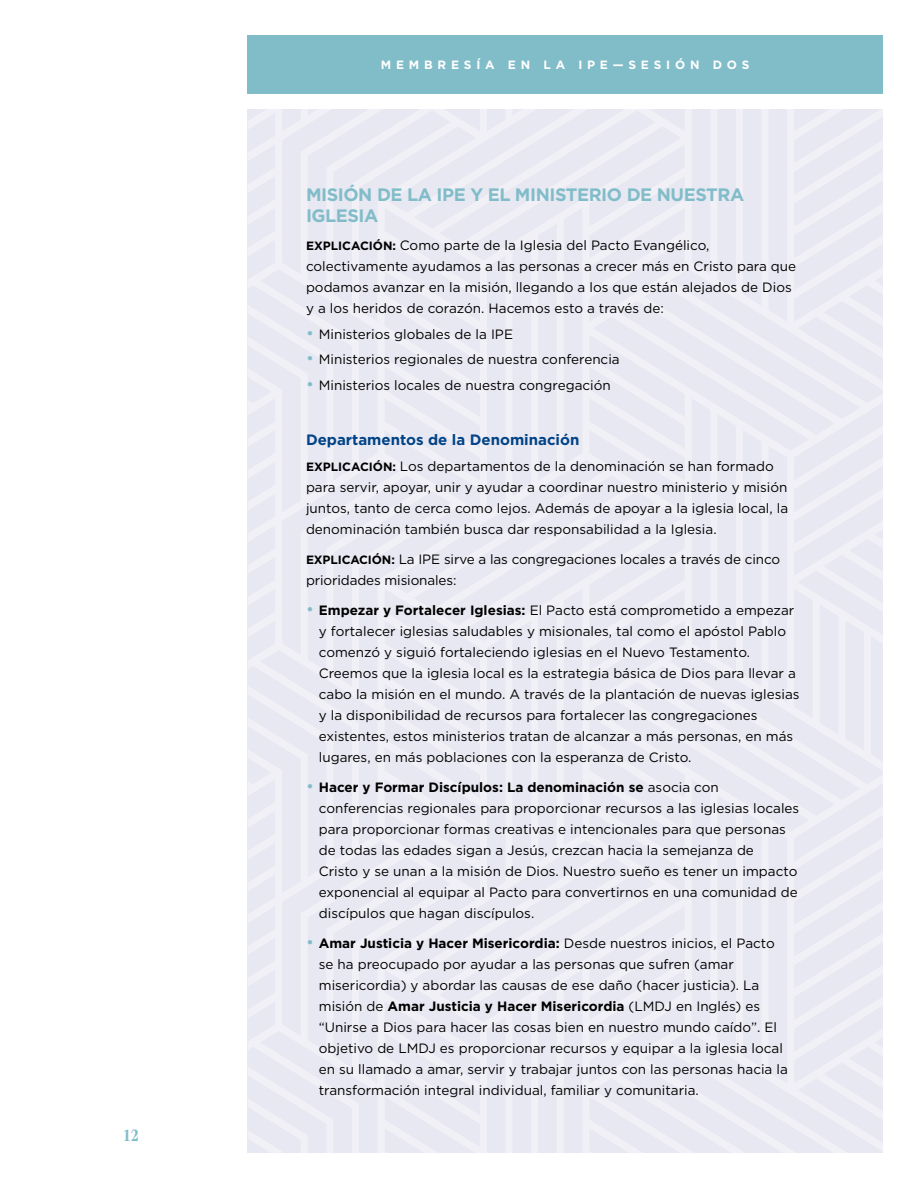
<style>
.page{position:relative;width:918px;height:1188px;background:#fff}
.page>*{position:absolute;margin:0;border:0;box-sizing:border-box;transform-origin:0 0}
._2Headling{font:700 18px/21px "Gotham";letter-spacing:-.025em;color:#81bdc9}
.t1{font:700 condensed 18px "ITC Garamond Std";color:#81bdc9}
._2Subhead{font:700 15px "Gotham";color:#014386}
._2Body{font:13.5px/21px "Gotham";color:#000}
._2Body-Bulleted_v2{font:13.5px "Gotham";color:#000}
.t2{font:700 12px "Gotham";letter-spacing:.4em;color:#fff}
.s1{font-weight:700;font-size:12px}
.s2{font-size:16.5px;color:#81bdc9}
.s3{font-weight:700}
</style>
<div class="page">
<div style="left:247px;top:61px;width:636px;height:1092px;background:#e8e8f2"></div>
<div style="left:248px;top:35px;width:635px;height:59px;background:#81bdc9"></div>
<h1 class="t1" style="left:123px;top:1125px;width:18px">12</h1>
<p class="t2" style="left:381px;top:57px;width:370px">MEMBRESÍA EN LA IPE—SESIÓN DOS</p>
<p class="_2Headling" style="left:306px;top:184px;width:440px">MISIÓN DE LA IPE Y EL MINISTERIO DE NUESTRA<br>IGLESIA</p>
<p class="_2Body" style="left:306px;top:235px;width:492px"><span class="s1">EXPLICACIÓN:</span> Como parte de la Iglesia del Pacto Evangélico, colectivamente ayudamos a las personas a crecer más en Cristo para que podamos avanzar en la misión, llegando a los que están alejados de Dios y a los heridos de corazón. Hacemos esto a través de:</p>
<p class="_2Body-Bulleted_v2" style="left:306px;top:326px;width:209px"><span class="s2">•</span> Ministerios globales de la IPE</p>
<p class="_2Body-Bulleted_v2" style="left:306px;top:351px;width:315px"><span class="s2">•</span> Ministerios regionales de nuestra conferencia</p>
<p class="_2Body-Bulleted_v2" style="left:306px;top:377px;width:306px"><span class="s2">•</span> Ministerios locales de nuestra congregación</p>
<p class="_2Subhead" style="left:306px;top:430px;width:275px">Departamentos de la Denominación</p>
<p class="_2Body" style="left:306px;top:455px;width:484px"><span class="s1">EXPLICACIÓN:</span> Los departamentos de la denominación se han formado para servir, apoyar, unir y ayudar a coordinar nuestro ministerio y misión juntos, tanto de cerca como lejos. Además de apoyar a la iglesia local, la denominación también busca dar responsabilidad a la Iglesia.</p>
<p class="_2Body" style="left:306px;top:548px;width:476px"><span class="s1">EXPLICACIÓN:</span> La IPE sirve a las congregaciones locales a través de cinco prioridades misionales:</p>
<p class="_2Body" style="left:319px;top:599px;width:482px;text-indent:-13px"><span class="s2">•</span> <span class="s3">Empezar y Fortalecer Iglesias:</span> El Pacto está comprometido a empezar y fortalecer iglesias saludables y misionales, tal como el apóstol Pablo comenzó y siguió fortaleciendo iglesias en el Nuevo Testamento.<br>Creemos que la iglesia local es la estrategia básica de Dios para llevar a cabo la misión en el mundo. A través de la plantación de nuevas iglesias y la disponibilidad de recursos para fortalecer las congregaciones existentes, estos ministerios tratan de alcanzar a más personas, en más lugares, en más poblaciones con la esperanza de Cristo.</p>
<p class="_2Body" style="left:319px;top:776px;width:482px;text-indent:-13px"><span class="s2">•</span> <span class="s3">Hacer y Formar Discípulos: La denominación se</span> asocia con conferencias regionales para proporcionar recursos a las iglesias locales para proporcionar formas creativas e intencionales para que personas de todas las edades sigan a Jesús, crezcan hacia la semejanza de<br>Cristo y se unan a la misión de Dios. Nuestro sueño es tener un impacto exponencial al equipar al Pacto para convertirnos en una comunidad de discípulos que hagan discípulos.</p>
<p class="_2Body" style="left:319px;top:932px;width:471px;text-indent:-13px"><span class="s2">•</span> <span class="s3">Amar Justicia y Hacer Misericordia:</span> Desde nuestros inicios, el Pacto se ha preocupado por ayudar a las personas que sufren (amar misericordia) y abordar las causas de ese daño (hacer justicia). La misión de <span class="s3">Amar Justicia y Hacer Misericordia</span> (LMDJ en Inglés) es “Unirse a Dios para hacer las cosas bien en nuestro mundo caído”. El objetivo de LMDJ es proporcionar recursos y equipar a la iglesia local en su llamado a amar, servir y trabajar juntos con las personas hacia la transformación integral individual, familiar y comunitaria.</p>
</div>
